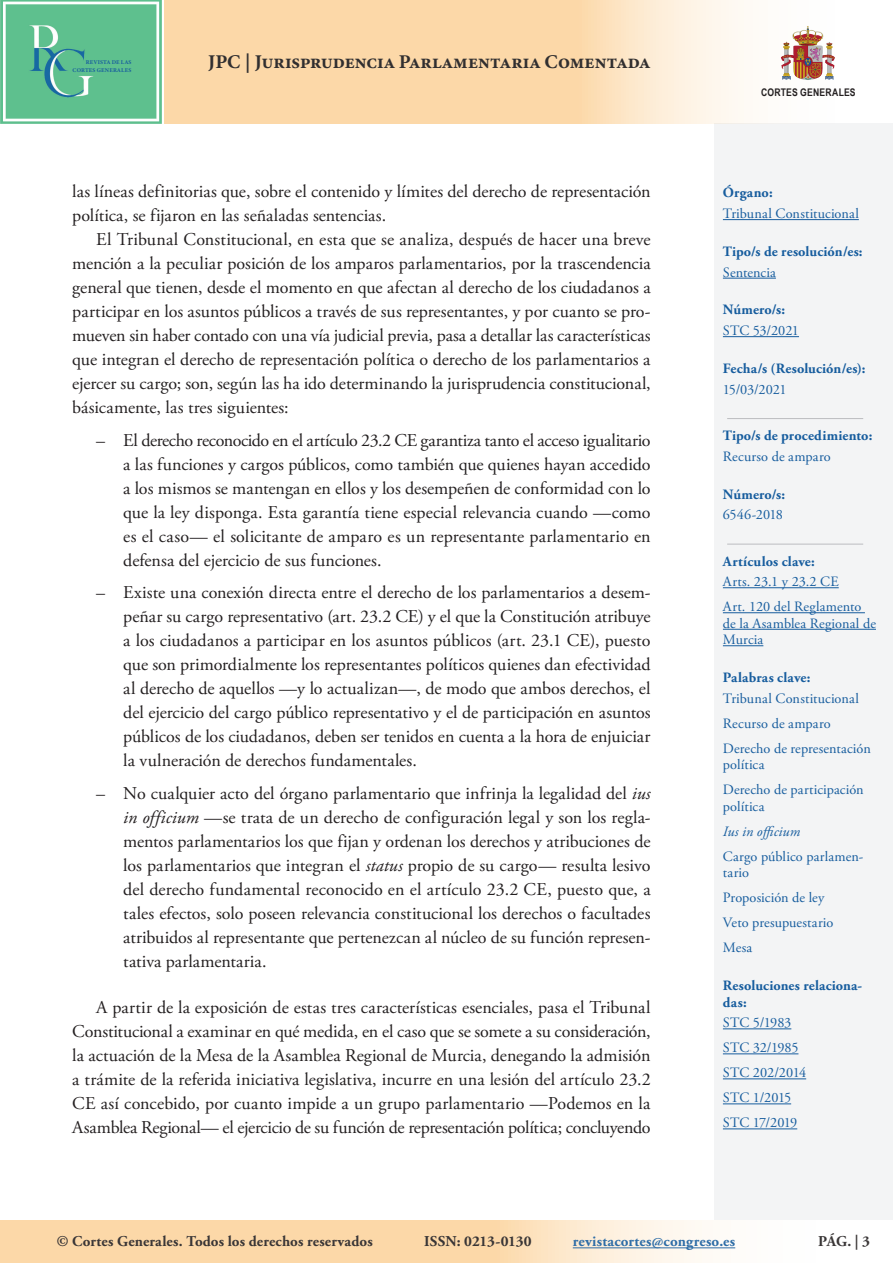
<style>
.page{position:relative;width:893px;height:1263px;background:#fff}
.page>*{position:absolute;margin:0;border:0;box-sizing:border-box;transform-origin:0 0}
.t1{font:19.5px "Minion Variable Concept";letter-spacing:.005em;color:#312f30}
._6_1__Párrafo_normal{font:18px/24px "Adobe Garamond Pro";letter-spacing:-.005em;color:#231f20;text-align:justify}
.t2{font:700 15px "Adobe Garamond Pro";letter-spacing:.01em;color:#231f20}
.t3{font:700 15px "Adobe Garamond Pro";letter-spacing:.015em;color:#175d9e}
.t4{font:14.25px/25px "Adobe Garamond Pro";color:#175d9e}
.t5{font:700 14.25px/16.5px "Adobe Garamond Pro";letter-spacing:.01em;color:#175d9e}
.t6{font:italic 14.25px "Adobe Garamond Pro";letter-spacing:.005em;color:#175d9e}
.t7{font:700 10.5px "Arial Narrow";letter-spacing:.02em;color:#231f20}
.t8{font:5.7px/8.7px "Minion Variable Concept";letter-spacing:.03em;color:#175d9e;text-align:right}
.s1{font-style:italic}
</style>
<div class="page">
<div style="left:714px;top:123px;width:179px;height:1097px;background:#f2f3f4"></div>
<hr style="left:723px;top:219px;width:136px;height:1px;background:#175d9e">
<hr style="left:723px;top:278px;width:53px;height:1px;background:#175d9e">
<hr style="left:723px;top:336px;width:76px;height:1px;background:#175d9e">
<hr style="left:727px;top:418px;width:136px;height:1px;background:#bcbdc0">
<hr style="left:727px;top:544px;width:136px;height:1px;background:#bcbdc0">
<hr style="left:723px;top:587px;width:116px;height:1px;background:#175d9e">
<hr style="left:723px;top:612px;width:142px;height:1px;background:#175d9e">
<hr style="left:723px;top:629px;width:153px;height:1px;background:#175d9e">
<hr style="left:723px;top:645px;width:40px;height:1px;background:#175d9e">
<hr style="left:723px;top:1028px;width:68px;height:1px;background:#175d9e">
<hr style="left:723px;top:1053px;width:75px;height:1px;background:#175d9e">
<hr style="left:723px;top:1078px;width:83px;height:1px;background:#175d9e">
<hr style="left:723px;top:1103px;width:68px;height:1px;background:#175d9e">
<hr style="left:723px;top:1128px;width:74px;height:1px;background:#175d9e">
<svg style="left:0;top:1220px;width:736px;height:43px;background:#fcdfb8"></svg>
<hr style="left:573px;top:1247px;width:162px;height:1px;background:#175d9e">
<svg style="left:164px;top:0;width:671px;height:123px;background:#fbdfbb"></svg>
<img style="left:781px;top:26px;width:27px;height:44px">
<img style="left:0;top:0;width:162px;height:123px">
<p class="t8" style="left:73px;top:58px;width:60px">REVISTA DE LAS<br>CORTES GENERALES</p>
<p class="t1" style="left:208px;top:48px;width:443px">JPC | Jurisprudencia Parlamentaria Comentada</p>
<p class="_6_1__Párrafo_normal" style="left:72px;top:180px;width:580px">las líneas definitorias que, sobre el contenido y límites del derecho de representación política, se fijaron en las señaladas sentencias.</p>
<p class="_6_1__Párrafo_normal" style="left:72px;top:228px;width:580px;text-indent:24px">El Tribunal Constitucional, en esta que se analiza, después de hacer una breve mención a la peculiar posición de los amparos parlamentarios, por la trascendencia general que tienen, desde el momento en que afectan al derecho de los ciudadanos a participar en los asuntos públicos a través de sus representantes, y por cuanto se pro&shy;mueven sin haber contado con una vía judicial previa, pasa a detallar las características que integran el derecho de representación política o derecho de los parlamentarios a ejercer su cargo; son, según las ha ido determinando la jurisprudencia constitucional, básicamente, las tres siguientes:</p>
<p class="_6_1__Párrafo_normal" style="left:123px;top:429px;width:529px;text-indent:-27px">– El derecho reconocido en el artículo 23.2 CE garantiza tanto el acceso igualitario a las funciones y cargos públicos, como también que quienes hayan accedido a los mismos se mantengan en ellos y los desempeñen de conformidad con lo que la ley disponga. Esta garantía tiene especial relevancia cuando —como es el caso— el solicitante de amparo es un representante parlamentario en defensa del ejercicio de sus funciones.</p>
<p class="_6_1__Párrafo_normal" style="left:123px;top:581px;width:529px;text-indent:-27px">– Existe una conexión directa entre el derecho de los parlamentarios a desem&shy;peñar su cargo representativo (art. 23.2 CE) y el que la Constitución atribuye a los ciudadanos a participar en los asuntos públicos (art. 23.1 CE), puesto que son primordialmente los representantes políticos quienes dan efectividad al derecho de aquellos —y lo actualizan—, de modo que ambos derechos, el del ejercicio del cargo público representativo y el de participación en asuntos públicos de los ciudadanos, deben ser tenidos en cuenta a la hora de enjuiciar la vulneración de derechos fundamentales.</p>
<p class="_6_1__Párrafo_normal" style="left:123px;top:782px;width:529px;text-indent:-27px">– No cualquier acto del órgano parlamentario que infrinja la legalidad del <span class="s1">ius in officium</span> —se trata de un derecho de configuración legal y son los regla&shy;mentos parlamentarios los que fijan y ordenan los derechos y atribuciones de los parlamentarios que integran el <span class="s1">status</span> propio de su cargo— resulta lesivo del derecho fundamental reconocido en el artículo 23.2 CE, puesto que, a tales efectos, solo poseen relevancia constitucional los derechos o facultades atribuidos al representante que pertenezcan al núcleo de su función represen&shy;tativa parlamentaria.</p>
<p class="_6_1__Párrafo_normal" style="left:72px;top:996px;width:580px;text-indent:24px">A partir de la exposición de estas tres características esenciales, pasa el Tribunal Constitucional a examinar en qué medida, en el caso que se somete a su consideración, la actuación de la Mesa de la Asamblea Regional de Murcia, denegando la admisión a trámite de la referida iniciativa legislativa, incurre en una lesión del artículo 23.2<br>CE así concebido, por cuanto impide a un grupo parlamentario —Podemos en la Asamblea Regional— el ejercicio de su función de representación política; concluyendo</p>
<p class="t7" style="left:761px;top:85px;width:96px">CORTES GENERALES</p>
<p class="t5" style="left:723px;top:185px;width:51px">Órgano:</p>
<p class="t4" style="left:723px;top:202px;width:137px">Tribunal Constitucional</p>
<p class="t5" style="left:723px;top:243px;width:141px">Tipo/s de resolución/es:</p>
<p class="t4" style="left:723px;top:260px;width:55px">Sentencia</p>
<p class="t5" style="left:723px;top:302px;width:64px">Número/s:</p>
<p class="t4" style="left:723px;top:319px;width:78px">STC 53/2021</p>
<p class="t5" style="left:723px;top:360px;width:144px">Fecha/s (Resolución/es):</p>
<p class="t4" style="left:723px;top:377px;width:65px">15/03/2021</p>
<p class="t5" style="left:723px;top:427px;width:151px">Tipo/s de procedimiento:</p>
<p class="t4" style="left:723px;top:444px;width:109px">Recurso de amparo</p>
<p class="t5" style="left:723px;top:486px;width:64px">Número/s:</p>
<p class="t4" style="left:723px;top:503px;width:62px">6546-2018</p>
<p class="t5" style="left:723px;top:553px;width:93px">Artículos clave:</p>
<p class="t4" style="left:723px;top:570px;width:140px">Arts. 23.1 y 23.2 CE<br>Art. 120 del Reglamento</p>
<p class="t4" style="left:723px;top:615px;width:155px;line-height:16.5px">de la Asamblea Regional de<br>Murcia</p>
<p class="t5" style="left:723px;top:670px;width:89px">Palabras clave:</p>
<p class="t4" style="left:723px;top:686px;width:149px">Tribunal Constitucional<br>Recurso de amparo<br>Derecho de representación</p>
<p class="t4" style="left:723px;top:753px;width:142px">política<br>Derecho de participación</p>
<p class="t4" style="left:723px;top:794px;width:43px">política</p>
<p class="t6" style="left:723px;top:823px;width:79px">Ius in officium</p>
<p class="t4" style="left:723px;top:849px;width:142px;line-height:16.5px">Cargo público parlamen&shy;tario</p>
<p class="t4" style="left:723px;top:886px;width:112px">Proposición de ley<br>Veto presupuestario<br>Mesa</p>
<p class="t5" style="left:723px;top:978px;width:141px">Resoluciones relaciona&shy;das:</p>
<p class="t4" style="left:723px;top:1011px;width:85px">STC 5/1983<br>STC 32/1985<br>STC 202/2014<br>STC 1/2015<br>STC 17/2019</p>
<p class="t2" style="left:57px;top:1233px;width:317px">© Cortes Generales. Todos los derechos reservados</p>
<p class="t2" style="left:424px;top:1233px;width:109px">ISSN: 0213-0130</p>
<p class="t3" style="left:573px;top:1233px;width:164px">revistacortes@congreso.es</p>
<p class="t2" style="left:818px;top:1233px;width:53px">PÁG. | 3</p>
</div>
